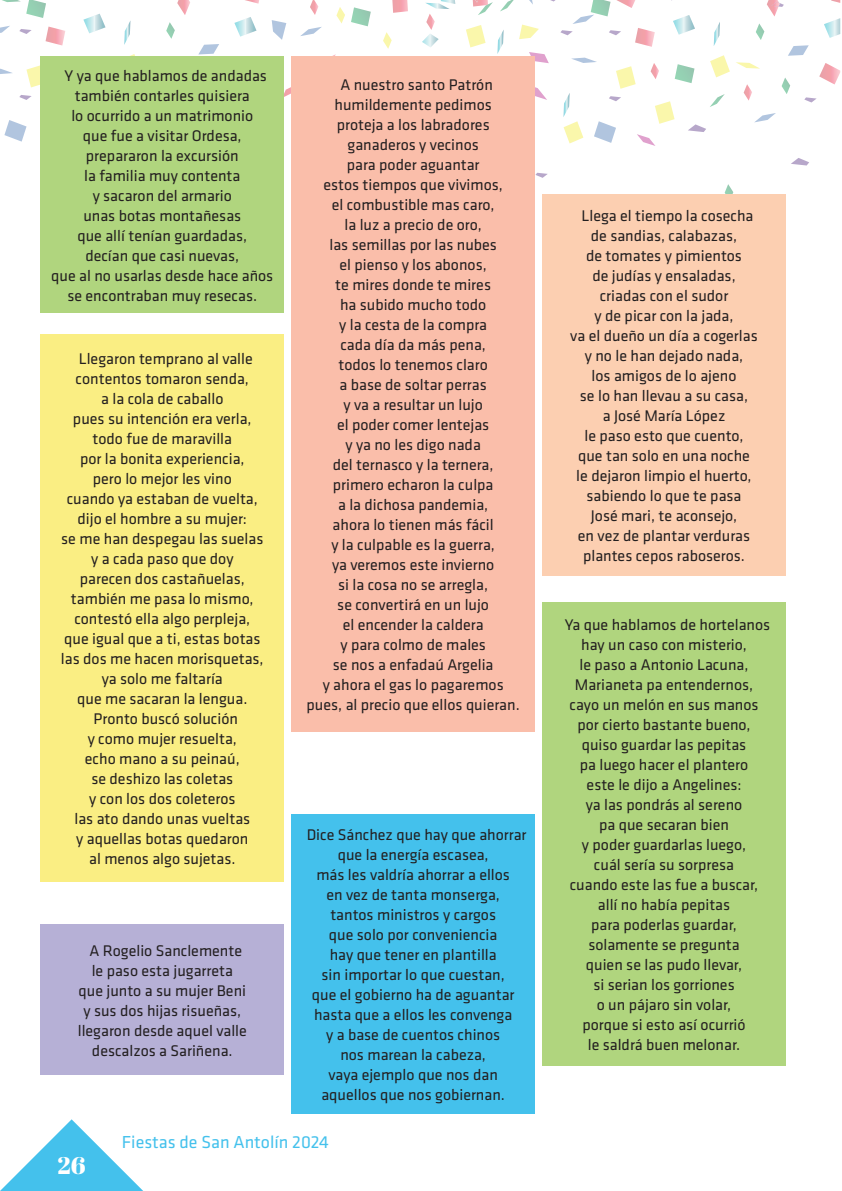
<style>
.page{position:relative;width:842px;height:1191px;background:#fff}
.page>*{position:absolute;margin:0;border:0;box-sizing:border-box;transform-origin:0 0}
.t1{font:24px "Abril Fatface";color:#fff}
.t2{font:18px "Klavika CH";color:#44c1ec}
.t3{font:16px/20px "Klavika CH";color:#231f20;text-align:center}
</style>
<div class="page">
<svg style="left:0;top:1119px;width:143px;height:72px"></svg>
<svg style="left:616px;top:0;width:19px;height:8px"></svg>
<svg style="left:19px;top:95px;width:13px;height:5px"></svg>
<svg style="left:336px;top:7px;width:9px;height:17px"></svg>
<svg style="left:300px;top:27px;width:22px;height:9px"></svg>
<svg style="left:0;top:69px;width:12px;height:5px"></svg>
<svg style="left:4px;top:120px;width:23px;height:22px"></svg>
<svg style="left:46px;top:27px;width:19px;height:19px"></svg>
<svg style="left:245px;top:0;width:14px;height:4px"></svg>
<svg style="left:392px;top:0;width:16px;height:13px"></svg>
<svg style="left:26px;top:65px;width:14px;height:22px"></svg>
<svg style="left:466px;top:25px;width:20px;height:22px"></svg>
<svg style="left:121px;top:54px;width:19px;height:3px"></svg>
<svg style="left:284px;top:87px;width:7px;height:10px"></svg>
<svg style="left:321px;top:54px;width:15px;height:3px"></svg>
<svg style="left:2px;top:0;width:44px;height:18px"></svg>
<svg style="left:199px;top:44px;width:20px;height:10px"></svg>
<svg style="left:310px;top:0;width:8px;height:15px"></svg>
<svg style="left:383px;top:32px;width:9px;height:17px"></svg>
<svg style="left:234px;top:17px;width:23px;height:20px"></svg>
<svg style="left:83px;top:14px;width:23px;height:19px"></svg>
<svg style="left:124px;top:21px;width:6px;height:24px"></svg>
<svg style="left:351px;top:7px;width:20px;height:19px"></svg>
<svg style="left:272px;top:20px;width:14px;height:20px"></svg>
<svg style="left:422px;top:0;width:33px;height:47px"></svg>
<svg style="left:166px;top:22px;width:9px;height:17px"></svg>
<svg style="left:177px;top:0;width:13px;height:15px"></svg>
<svg style="left:0;top:26px;width:10px;height:7px"></svg>
<svg style="left:19px;top:29px;width:13px;height:5px"></svg>
<svg style="left:804px;top:97px;width:13px;height:5px"></svg>
<svg style="left:560px;top:30px;width:13px;height:5px"></svg>
<svg style="left:535px;top:173px;width:13px;height:5px"></svg>
<svg style="left:609px;top:96px;width:12px;height:5px"></svg>
<svg style="left:744px;top:84px;width:8px;height:17px"></svg>
<svg style="left:736px;top:62px;width:24px;height:7px"></svg>
<svg style="left:637px;top:134px;width:18px;height:12px"></svg>
<svg style="left:472px;top:0;width:21px;height:15px"></svg>
<svg style="left:710px;top:94px;width:15px;height:13px"></svg>
<svg style="left:571px;top:58px;width:26px;height:5px"></svg>
<svg style="left:594px;top:121px;width:22px;height:22px"></svg>
<svg style="left:635px;top:28px;width:20px;height:19px"></svg>
<svg style="left:831px;top:0;width:9px;height:3px"></svg>
<svg style="left:675px;top:64px;width:19px;height:19px"></svg>
<svg style="left:655px;top:101px;width:19px;height:23px"></svg>
<svg style="left:616px;top:66px;width:20px;height:23px"></svg>
<svg style="left:519px;top:25px;width:20px;height:14px"></svg>
<svg style="left:710px;top:55px;width:20px;height:22px"></svg>
<svg style="left:535px;top:87px;width:12px;height:13px"></svg>
<svg style="left:688px;top:124px;width:18px;height:8px"></svg>
<svg style="left:791px;top:158px;width:18px;height:7px"></svg>
<svg style="left:819px;top:63px;width:21px;height:21px"></svg>
<svg style="left:788px;top:45px;width:21px;height:11px"></svg>
<svg style="left:529px;top:52px;width:20px;height:11px"></svg>
<svg style="left:651px;top:63px;width:8px;height:16px"></svg>
<svg style="left:824px;top:18px;width:16px;height:20px"></svg>
<svg style="left:673px;top:15px;width:22px;height:20px"></svg>
<svg style="left:714px;top:22px;width:6px;height:24px"></svg>
<svg style="left:563px;top:93px;width:20px;height:50px"></svg>
<svg style="left:497px;top:30px;width:7px;height:24px"></svg>
<svg style="left:500px;top:0;width:33px;height:11px"></svg>
<svg style="left:756px;top:23px;width:8px;height:17px"></svg>
<svg style="left:725px;top:184px;width:8px;height:10px"></svg>
<svg style="left:782px;top:78px;width:8px;height:16px"></svg>
<svg style="left:755px;top:113px;width:21px;height:9px"></svg>
<svg style="left:767px;top:0;width:17px;height:16px"></svg>
<svg style="left:573px;top:0;width:37px;height:24px"></svg>
<svg style="left:609px;top:30px;width:12px;height:5px"></svg>
<div style="left:40px;top:57px;width:244px;height:256px;background:#b0d57e"></div>
<div style="left:40px;top:924px;width:244px;height:150px;background:#b6b0d6"></div>
<div style="left:291px;top:57px;width:244px;height:675px;background:#fabeaa"></div>
<div style="left:291px;top:814px;width:244px;height:299px;background:#44c1ec"></div>
<div style="left:542px;top:602px;width:244px;height:464px;background:#b0d57e"></div>
<div style="left:40px;top:334px;width:244px;height:548px;background:#faee83"></div>
<div style="left:542px;top:194px;width:244px;height:381px;background:#fccfb1"></div>
<p class="t3" style="left:51px;top:65px;width:224px">Y ya que hablamos de andadas también contarles quisiera<br>lo ocurrido a un matrimonio<br>que fue a visitar Ordesa, prepararon la excursión<br>la familia muy contenta<br>y sacaron del armario<br>unas botas montañesas<br>que allí tenían guardadas,<br>decían que casi nuevas,<br>que al no usarlas desde hace años se encontraban muy resecas.</p>
<p class="t3" style="left:61px;top:348px;width:204px">Llegaron temprano al valle contentos tomaron senda,<br>a la cola de caballo<br>pues su intención era verla, todo fue de maravilla<br>por la bonita experiencia,<br>pero lo mejor les vino<br>cuando ya estaban de vuelta, dijo el hombre a su mujer:<br>se me han despegau las suelas y a cada paso que doy<br>parecen dos castañuelas, también me pasa lo mismo, contestó ella algo perpleja, que igual que a ti, estas botas las dos me hacen morisquetas, ya solo me faltaría<br>que me sacaran la lengua.<br>Pronto buscó solución<br>y como mujer resuelta,<br>echo mano a su peinaú,<br>se deshizo las coletas<br>y con los dos coleteros<br>las ato dando unas vueltas<br>y aquellas botas quedaron<br>al menos algo sujetas.</p>
<p class="t3" style="left:78px;top:939px;width:171px">A Rogelio Sanclemente<br>le paso esta jugarreta que junto a su mujer Beni y sus dos hijas risueñas, llegaron desde aquel valle descalzos a Sariñena.</p>
<p class="t3" style="left:307px;top:74px;width:215px">A nuestro santo Patrón humildemente pedimos<br>proteja a los labradores ganaderos y vecinos<br>para poder aguantar<br>estos tiempos que vivimos,<br>el combustible mas caro,<br>la luz a precio de oro,<br>las semillas por las nubes<br>el pienso y los abonos,<br>te mires donde te mires<br>ha subido mucho todo<br>y la cesta de la compra<br>cada día da más pena,<br>todos lo tenemos claro<br>a base de soltar perras<br>y va a resultar un lujo<br>el poder comer lentejas<br>y ya no les digo nada<br>del ternasco y la ternera, primero echaron la culpa<br>a la dichosa pandemia,<br>ahora lo tienen más fácil<br>y la culpable es la guerra,<br>ya veremos este invierno<br>si la cosa no se arregla,<br>se convertirá en un lujo<br>el encender la caldera<br>y para colmo de males<br>se nos a enfadaú Argelia<br>y ahora el gas lo pagaremos pues, al precio que ellos quieran.</p>
<p class="t3" style="left:307px;top:824px;width:221px">Dice Sánchez que hay que ahorrar que la energía escasea,<br>más les valdría ahorrar a ellos<br>en vez de tanta monserga, tantos ministros y cargos<br>que solo por conveniencia<br>hay que tener en plantilla<br>sin importar lo que cuestan,<br>que el gobierno ha de aguantar hasta que a ellos les convenga<br>y a base de cuentos chinos<br>nos marean la cabeza,<br>vaya ejemplo que nos dan aquellos que nos gobiernan.</p>
<h1 class="t1" style="left:58px;top:1149px;width:30px">26</h1>
<p class="t2" style="left:122px;top:1130px;width:208px">Fiestas de San Antolín 2024</p>
<p class="t3" style="left:570px;top:205px;width:189px">Llega el tiempo la cosecha de sandias, calabazas,<br>de tomates y pimientos<br>de judías y ensaladas, criadas con el sudor<br>y de picar con la jada,<br>va el dueño un día a cogerlas y no le han dejado nada,<br>los amigos de lo ajeno<br>se lo han llevau a su casa,<br>a José María López<br>le paso esto que cuento, que tan solo en una noche<br>le dejaron limpio el huerto, sabiendo lo que te pasa<br>José mari, te aconsejo,<br>en vez de plantar verduras plantes cepos raboseros.</p>
<p class="t3" style="left:565px;top:614px;width:207px">Ya que hablamos de hortelanos hay un caso con misterio,<br>le paso a Antonio Lacuna,<br>Marianeta pa entendernos, cayo un melón en sus manos por cierto bastante bueno, quiso guardar las pepitas<br>pa luego hacer el plantero<br>este le dijo a Angelines:<br>ya las pondrás al sereno<br>pa que secaran bien<br>y poder guardarlas luego,<br>cuál sería su sorpresa<br>cuando este las fue a buscar, allí no había pepitas<br>para poderlas guardar, solamente se pregunta<br>quien se las pudo llevar,<br>si serian los gorriones<br>o un pájaro sin volar,<br>porque si esto así ocurrió<br>le saldrá buen melonar.</p>
</div>
